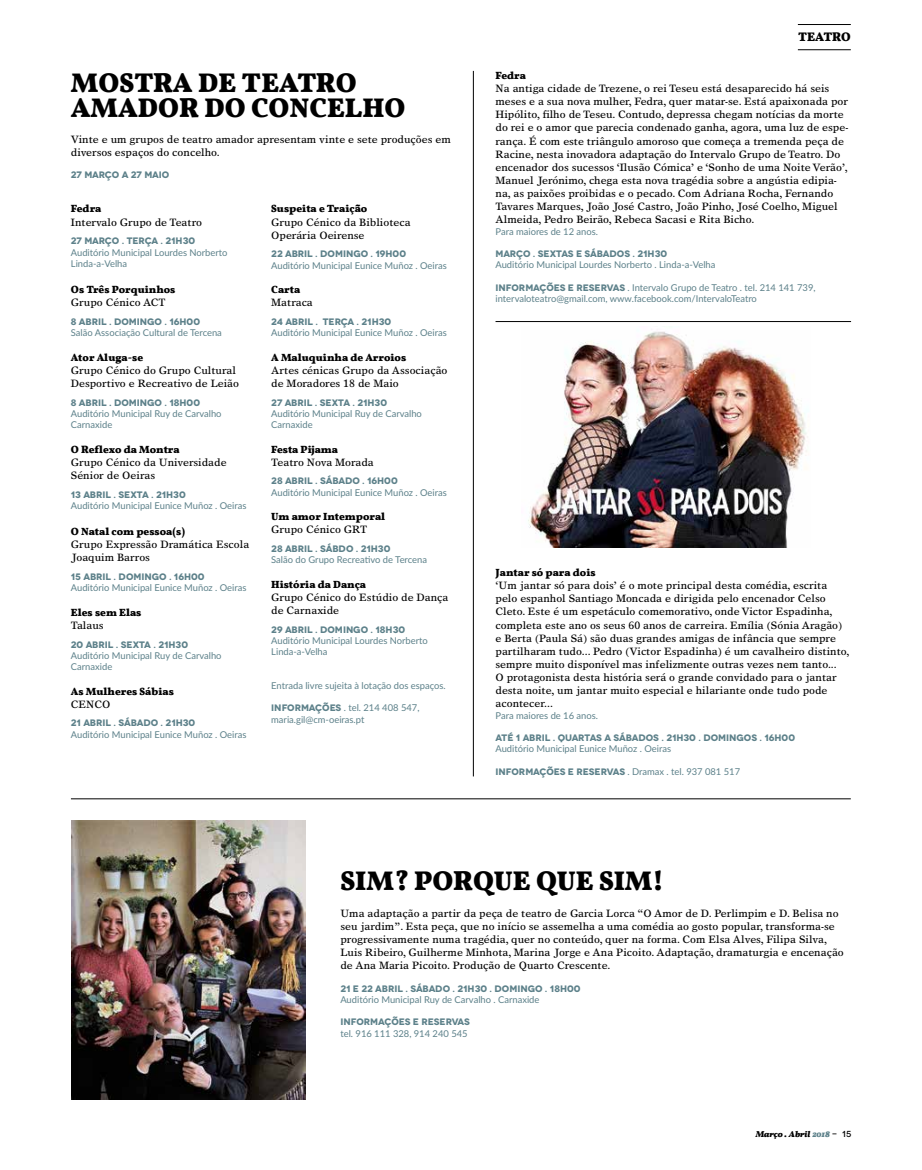
<style>
.page{position:relative;width:922px;height:1170px;background:#fff}
.page>*{position:absolute;margin:0;border:0;box-sizing:border-box;transform-origin:0 0}
.t1{font:700 27.5px/25px "Vollkorn";color:#000}
.t2{font:700 12.62px "Vollkorn";color:#000}
.t3{font:10.62px/13.1px "Times Europa LT Std";color:#000}
.t4{font:700 10.62px "Vollkorn";color:#000}
.t5{font:9.38px/11.2px "Lato";color:#5d818a}
.t6{font:700 9.38px "Novecentowide";color:#5d818a}
.t7{font:700 9.38px "Novecentowide";letter-spacing:-.02em;color:#5d818a}
.t8{font:italic 700 8.75px "Vollkorn";color:#000}
.s1{font-family:"Novecentowide";font-weight:700}
.s2{color:#5d818a}
.s3{font-family:"Novecentowide";font-weight:500;font-style:normal}
</style>
<div class="page">
<img style="left:528px;top:329px;width:280px;height:218px">
<hr style="left:797px;top:24px;width:53px;height:1px;background:#000">
<hr style="left:797px;top:49px;width:53px;height:1px;background:#000">
<hr style="left:495px;top:321px;width:355px;height:1px;background:#000">
<hr style="left:473px;top:71px;width:1px;height:705px;background:#000">
<hr style="left:71px;top:798px;width:779px;height:1px;background:#000">
<img style="left:71px;top:820px;width:234px;height:278px">
<h1 class="t1" style="left:71px;top:70px;width:336px">MOSTRA DE TEATRO<br>AMADOR DO CONCELHO</h1>
<p class="t3" style="left:71px;top:132px;width:381px">Vinte e um grupos de teatro amador apresentam vinte e sete produções em diversos espaços do concelho.</p>
<p class="t7" style="left:71px;top:169px;width:100px">27 MARÇO A 27 MAIO</p>
<p class="t4" style="left:71px;top:202px;width:32px">Fedra</p>
<p class="t3" style="left:71px;top:215px;width:133px">Intervalo Grupo de Teatro</p>
<p class="t6" style="left:71px;top:235px;width:126px">27 MARÇO . TERÇA . 21H30</p>
<p class="t5" style="left:71px;top:246px;width:158px">Auditório Municipal Lourdes Norberto<br>Linda-a-Velha</p>
<p class="t4" style="left:71px;top:283px;width:106px">Os Três Porquinhos</p>
<p class="t3" style="left:71px;top:296px;width:96px">Grupo Cénico ACT</p>
<p class="t6" style="left:71px;top:316px;width:131px">8 ABRIL . DOMINGO . 16H00</p>
<p class="t5" style="left:71px;top:327px;width:152px">Salão Associação Cultural de Tercena</p>
<p class="t4" style="left:71px;top:350px;width:74px">Ator Aluga-se</p>
<p class="t3" style="left:71px;top:363px;width:169px">Grupo Cénico do Grupo Cultural<br>Desportivo e Recreativo de Leião</p>
<p class="t6" style="left:71px;top:396px;width:131px">8 ABRIL . DOMINGO . 18H00</p>
<p class="t5" style="left:71px;top:407px;width:152px">Auditório Municipal Ruy de Carvalho<br>Carnaxide</p>
<p class="t4" style="left:71px;top:442px;width:110px">O Reflexo da Montra</p>
<p class="t3" style="left:71px;top:455px;width:157px">Grupo Cénico da Universidade<br>Sénior de Oeiras</p>
<p class="t6" style="left:71px;top:488px;width:116px">13 ABRIL . SEXTA . 21H30</p>
<p class="t5" style="left:71px;top:499px;width:177px">Auditório Municipal Eunice Muñoz . Oeiras</p>
<p class="t4" style="left:71px;top:525px;width:116px">O Natal com pessoa(s)</p>
<p class="t3" style="left:71px;top:537px;width:180px">Grupo Expressão Dramática Escola<br>Joaquim Barros</p>
<p class="t6" style="left:71px;top:571px;width:135px">15 ABRIL . DOMINGO . 16H00</p>
<p class="t5" style="left:71px;top:582px;width:177px">Auditório Municipal Eunice Muñoz . Oeiras</p>
<p class="t4" style="left:71px;top:605px;width:72px">Eles sem Elas</p>
<p class="t3" style="left:71px;top:618px;width:34px">Talaus</p>
<p class="t6" style="left:71px;top:638px;width:119px">20 ABRIL . SEXTA . 21H30</p>
<p class="t5" style="left:71px;top:649px;width:152px">Auditório Municipal Ruy de Carvalho<br>Carnaxide</p>
<p class="t4" style="left:71px;top:684px;width:104px">As Mulheres Sábias</p>
<p class="t3" style="left:71px;top:697px;width:41px">CENCO</p>
<p class="t6" style="left:71px;top:717px;width:126px">21 ABRIL . SÁBADO . 21H30</p>
<p class="t5" style="left:71px;top:728px;width:177px">Auditório Municipal Eunice Muñoz . Oeiras</p>
<p class="t4" style="left:271px;top:202px;width:97px">Suspeita e Traição</p>
<p class="t3" style="left:271px;top:215px;width:141px">Grupo Cénico da Biblioteca<br>Operária Oeirense</p>
<p class="t6" style="left:271px;top:248px;width:136px">22 ABRIL . DOMINGO . 19H00</p>
<p class="t5" style="left:271px;top:259px;width:177px">Auditório Municipal Eunice Muñoz . Oeiras</p>
<p class="t4" style="left:271px;top:283px;width:30px">Carta</p>
<p class="t3" style="left:271px;top:296px;width:43px">Matraca</p>
<p class="t6" style="left:271px;top:316px;width:121px">24 ABRIL . TERÇA . 21H30</p>
<p class="t5" style="left:271px;top:327px;width:177px">Auditório Municipal Eunice Muñoz . Oeiras</p>
<p class="t4" style="left:271px;top:350px;width:136px">A Maluquinha de Arroios</p>
<p class="t3" style="left:271px;top:363px;width:178px">Artes cénicas Grupo da Associação de Moradores 18 de Maio</p>
<p class="t6" style="left:271px;top:396px;width:117px">27 ABRIL . SEXTA . 21H30</p>
<p class="t5" style="left:271px;top:407px;width:152px">Auditório Municipal Ruy de Carvalho<br>Carnaxide</p>
<p class="t4" style="left:271px;top:442px;width:68px">Festa Pijama</p>
<p class="t3" style="left:271px;top:455px;width:104px">Teatro Nova Morada</p>
<p class="t6" style="left:271px;top:475px;width:128px">28 ABRIL . SÁBADO . 16H00</p>
<p class="t5" style="left:271px;top:486px;width:177px">Auditório Municipal Eunice Muñoz . Oeiras</p>
<p class="t4" style="left:271px;top:510px;width:116px">Um amor Intemporal</p>
<p class="t3" style="left:271px;top:522px;width:97px">Grupo Cénico GRT</p>
<p class="t6" style="left:271px;top:542px;width:121px">28 ABRIL . SÁBDO . 21H30</p>
<p class="t5" style="left:271px;top:553px;width:157px">Salão do Grupo Recreativo de Tercena</p>
<p class="t4" style="left:271px;top:577px;width:96px">História da Dança</p>
<p class="t3" style="left:271px;top:590px;width:179px">Grupo Cénico do Estúdio de Dança de Carnaxide</p>
<p class="t6" style="left:271px;top:623px;width:135px">29 ABRIL . DOMINGO . 18H30</p>
<p class="t5" style="left:271px;top:634px;width:158px">Auditório Municipal Lourdes Norberto<br>Linda-a-Velha</p>
<p class="t5" style="left:271px;top:679px;width:176px">Entrada livre sujeita à lotação dos espaços.</p>
<p class="t5" style="left:271px;top:702px;width:150px"><span class="s1">INFORMAÇÕES</span> . tel. 214 408 547, maria.gil@cm-oeiras.pt</p>
<p class="t2" style="left:797px;top:29px;width:54px">TEATRO</p>
<p class="t4" style="left:495px;top:69px;width:32px">Fedra</p>
<p class="t3" style="left:495px;top:82px;width:354px">Na antiga cidade de Trezene, o rei Teseu está desaparecido há seis meses e a sua nova mulher, Fedra, quer matar-se. Está apaixonada por Hipólito, filho de Teseu. Contudo, depressa chegam notícias da morte do rei e o amor que parecia condenado ganha, agora, uma luz de espe&shy;rança. É com este triângulo amoroso que começa a tremenda peça de Racine, nesta inovadora adaptação do Intervalo Grupo de Teatro. Do encenador dos sucessos ‘Ilusão Cómica’ e ‘Sonho de uma Noite Verão’, Manuel Jerónimo, chega esta nova tragédia sobre a angústia edipia&shy;na, as paixões proibidas e o pecado. Com Adriana Rocha, Fernando Tavares Marques, João José Castro, João Pinho, José Coelho, Miguel Almeida, Pedro Beirão, Rebeca Sacasi e Rita Bicho.</p>
<p class="t5" style="left:495px;top:225px;width:104px">Para maiores de 12 anos.</p>
<p class="t6" style="left:495px;top:248px;width:173px">MARÇO . SEXTAS E SÁBADOS . 21H30</p>
<p class="t5" style="left:495px;top:259px;width:221px">Auditório Municipal Lourdes Norberto . Linda-a-Velha</p>
<p class="t5" style="left:495px;top:281px;width:321px"><span class="s1">INFORMAÇÕES E RESERVAS</span> . Intervalo Grupo de Teatro . tel. 214 141 739, intervaloteatro@gmail.com, www.facebook.com/IntervaloTeatro</p>
<p class="t4" style="left:495px;top:566px;width:102px">Jantar só para dois</p>
<p class="t3" style="left:495px;top:578px;width:355px">‘Um jantar só para dois’ é o mote principal desta comédia, escrita pelo espanhol Santiago Moncada e dirigida pelo encenador Celso Cleto. Este é um espetáculo comemorativo, onde Victor Espadinha, completa este ano os seus 60 anos de carreira. Emília (Sónia Aragão) e Berta (Paula Sá) são duas grandes amigas de infância que sempre partilharam tudo... Pedro (Victor Espadinha) é um cavalheiro distinto, sempre muito disponível mas infelizmente outras vezes nem tanto...<br>O protagonista desta história será o grande convidado para o jantar desta noite, um jantar muito especial e hilariante onde tudo pode acontecer...</p>
<p class="t5" style="left:495px;top:709px;width:104px">Para maiores de 16 anos.</p>
<p class="t6" style="left:495px;top:732px;width:301px">ATÉ 1 ABRIL . QUARTAS A SÁBADOS . 21H30 . DOMINGOS . 16H00</p>
<p class="t5" style="left:495px;top:743px;width:177px">Auditório Municipal Eunice Muñoz . Oeiras</p>
<p class="t5" style="left:495px;top:765px;width:246px"><span class="s1">INFORMAÇÕES E RESERVAS</span> . Dramax . tel. 937 081 517</p>
<h1 class="t1" style="left:340px;top:868px;width:325px">SIM? PORQUE QUE SIM!</h1>
<p class="t3" style="left:340px;top:906px;width:505px">Uma adaptação a partir da peça de teatro de Garcia Lorca “O Amor de D. Perlimpim e D. Belisa no seu jardim”. Esta peça, que no início se assemelha a uma comédia ao gosto popular, transforma-se progressivamente numa tragédia, quer no conteúdo, quer na forma. Com Elsa Alves, Filipa Silva, Luis Ribeiro, Guilherme Minhota, Marina Jorge e Ana Picoito. Adaptação, dramaturgia e encenação de Ana Maria Picoito. Produção de Quarto Crescente.</p>
<p class="t6" style="left:340px;top:982px;width:241px">21 E 22 ABRIL . SÁBADO . 21H30 . DOMINGO . 18H00</p>
<p class="t5" style="left:340px;top:993px;width:200px">Auditório Municipal Ruy de Carvalho . Carnaxide</p>
<p class="t6" style="left:340px;top:1016px;width:131px">INFORMAÇÕES E RESERVAS</p>
<p class="t5" style="left:340px;top:1027px;width:129px">tel. 916 111 328, 914 240 545</p>
<p class="t8" style="left:755px;top:1128px;width:97px">Março . Abril <span class="s2">2018</span> <span class="s3">- 15</span></p>
</div>
